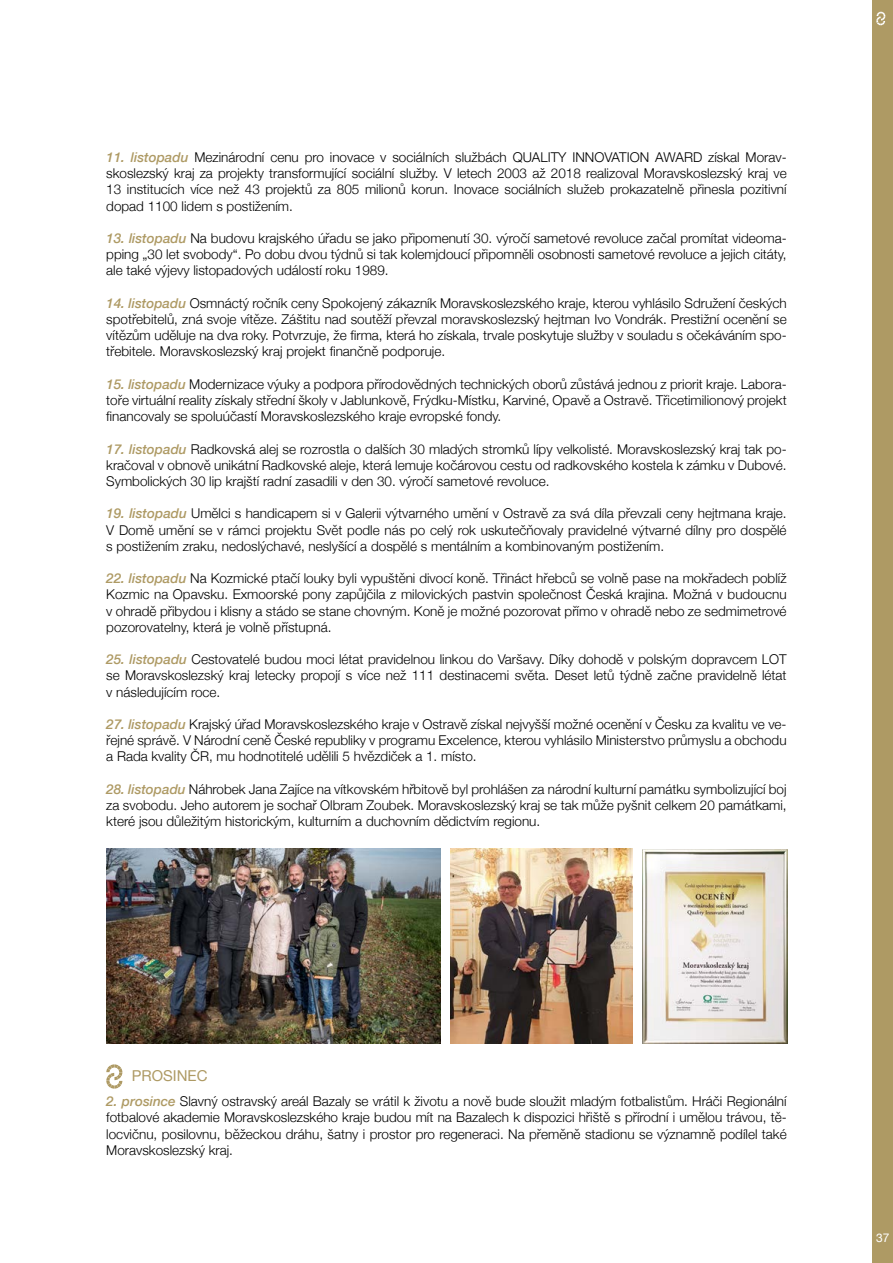
<style>
.page{position:relative;width:893px;height:1263px;background:#fff}
.page>*{position:absolute;margin:0;border:0;box-sizing:border-box;transform-origin:0 0}
.t1{font:15px "Helvetica Neue";color:#ae9a64}
.t2{font:300 13.5px/16.2px "Helvetica Neue";color:#000;text-align:justify}
.t3{font:12px "Helvetica Neue";color:#fff}
.s1{font-weight:500;font-style:italic;color:#ae9a64}
</style>
<div class="page">
<div style="left:872px;top:0;width:21px;height:1263px;background:#ae9a64"></div>
<svg style="left:876px;top:12px;width:9px;height:13px"></svg>
<svg style="left:106px;top:1064px;width:16px;height:25px"></svg>
<img style="left:106px;top:848px;width:335px;height:196px">
<img style="left:450px;top:848px;width:183px;height:196px">
<img style="left:642px;top:849px;width:145px;height:194px">
<p class="t2" style="left:106px;top:148px;width:682px"><span class="s1">11. listopadu</span> Mezinárodní cenu pro inovace v sociálních službách QUALITY INNOVATION AWARD získal Morav&shy;skoslezský kraj za projekty transformující sociální služby. V letech 2003 až 2018 realizoval Moravskoslezský kraj ve 13 institucích více než 43 projektů za 805 milionů korun. Inovace sociálních služeb prokazatelně přinesla pozitivní dopad 1100 lidem s postižením.</p>
<p class="t2" style="left:106px;top:229px;width:682px"><span class="s1">13. listopadu</span> Na budovu krajského úřadu se jako připomenutí 30. výročí sametové revoluce začal promítat videoma&shy;pping „30 let svobody“. Po dobu dvou týdnů si tak kolemjdoucí připomněli osobnosti sametové revoluce a jejich citáty, ale také výjevy listopadových událostí roku 1989.</p>
<p class="t2" style="left:106px;top:294px;width:682px"><span class="s1">14. listopadu</span> Osmnáctý ročník ceny Spokojený zákazník Moravskoslezského kraje, kterou vyhlásilo Sdružení českých spotřebitelů, zná svoje vítěze. Záštitu nad soutěží převzal moravskoslezský hejtman Ivo Vondrák. Prestižní ocenění se vítězům uděluje na dva roky. Potvrzuje, že firma, která ho získala, trvale poskytuje služby v souladu s očekáváním spo&shy;třebitele. Moravskoslezský kraj projekt finančně podporuje.</p>
<p class="t2" style="left:106px;top:375px;width:682px"><span class="s1">15. listopadu</span> Modernizace výuky a podpora přírodovědných technických oborů zůstává jednou z priorit kraje. Labora&shy;toře virtuální reality získaly střední školy v Jablunkově, Frýdku-Místku, Karviné, Opavě a Ostravě. Třicetimilionový projekt financovaly se spoluúčastí Moravskoslezského kraje evropské fondy.</p>
<p class="t2" style="left:106px;top:440px;width:682px"><span class="s1">17. listopadu</span> Radkovská alej se rozrostla o dalších 30 mladých stromků lípy velkolisté. Moravskoslezský kraj tak po&shy;kračoval v obnově unikátní Radkovské aleje, která lemuje kočárovou cestu od radkovského kostela k zámku v Dubové.<br>Symbolických 30 lip krajští radní zasadili v den 30. výročí sametové revoluce.</p>
<p class="t2" style="left:106px;top:504px;width:682px"><span class="s1">19. listopadu</span> Umělci s handicapem si v Galerii výtvarného umění v Ostravě za svá díla převzali ceny hejtmana kraje.<br>V Domě umění se v rámci projektu Svět podle nás po celý rok uskutečňovaly pravidelné výtvarné dílny pro dospělé s postižením zraku, nedoslýchavé, neslyšící a dospělé s mentálním a kombinovaným postižením.</p>
<p class="t2" style="left:106px;top:569px;width:682px"><span class="s1">22. listopadu</span> Na Kozmické ptačí louky byli vypuštěni divocí koně. Třináct hřebců se volně pase na mokřadech poblíž Kozmic na Opavsku. Exmoorské pony zapůjčila z milovických pastvin společnost Česká krajina. Možná v budoucnu v ohradě přibydou i klisny a stádo se stane chovným. Koně je možné pozorovat přímo v ohradě nebo ze sedmimetrové pozorovatelny, která je volně přístupná.</p>
<p class="t2" style="left:106px;top:650px;width:682px"><span class="s1">25. listopadu</span> Cestovatelé budou moci létat pravidelnou linkou do Varšavy. Díky dohodě v polským dopravcem LOT se Moravskoslezský kraj letecky propojí s více než 111 destinacemi světa. Deset letů týdně začne pravidelně létat v následujícím roce.</p>
<p class="t2" style="left:106px;top:715px;width:682px"><span class="s1">27. listopadu</span> Krajský úřad Moravskoslezského kraje v Ostravě získal nejvyšší možné ocenění v Česku za kvalitu ve ve&shy;řejné správě. V Národní ceně České republiky v programu Excelence, kterou vyhlásilo Ministerstvo průmyslu a obchodu a Rada kvality ČR, mu hodnotitelé udělili 5 hvězdiček a 1. místo.</p>
<p class="t2" style="left:106px;top:780px;width:682px"><span class="s1">28. listopadu</span> Náhrobek Jana Zajíce na vítkovském hřbitově byl prohlášen za národní kulturní památku symbolizující boj za svobodu. Jeho autorem je sochař Olbram Zoubek. Moravskoslezský kraj se tak může pyšnit celkem 20 památkami, které jsou důležitým historickým, kulturním a duchovním dědictvím regionu.</p>
<p class="t1" style="left:132px;top:1065px;width:77px">PROSINEC</p>
<p class="t2" style="left:106px;top:1092px;width:682px"><span class="s1">2. prosince</span> Slavný ostravský areál Bazaly se vrátil k životu a nově bude sloužit mladým fotbalistům. Hráči Regionální fotbalové akademie Moravskoslezského kraje budou mít na Bazalech k dispozici hřiště s přírodní i umělou trávou, tě&shy;locvičnu, posilovnu, běžeckou dráhu, šatny i prostor pro regeneraci. Na přeměně stadionu se významně podílel také Moravskoslezský kraj.</p>
<p class="t3" style="left:876px;top:1229px;width:15px">37</p>
</div>
